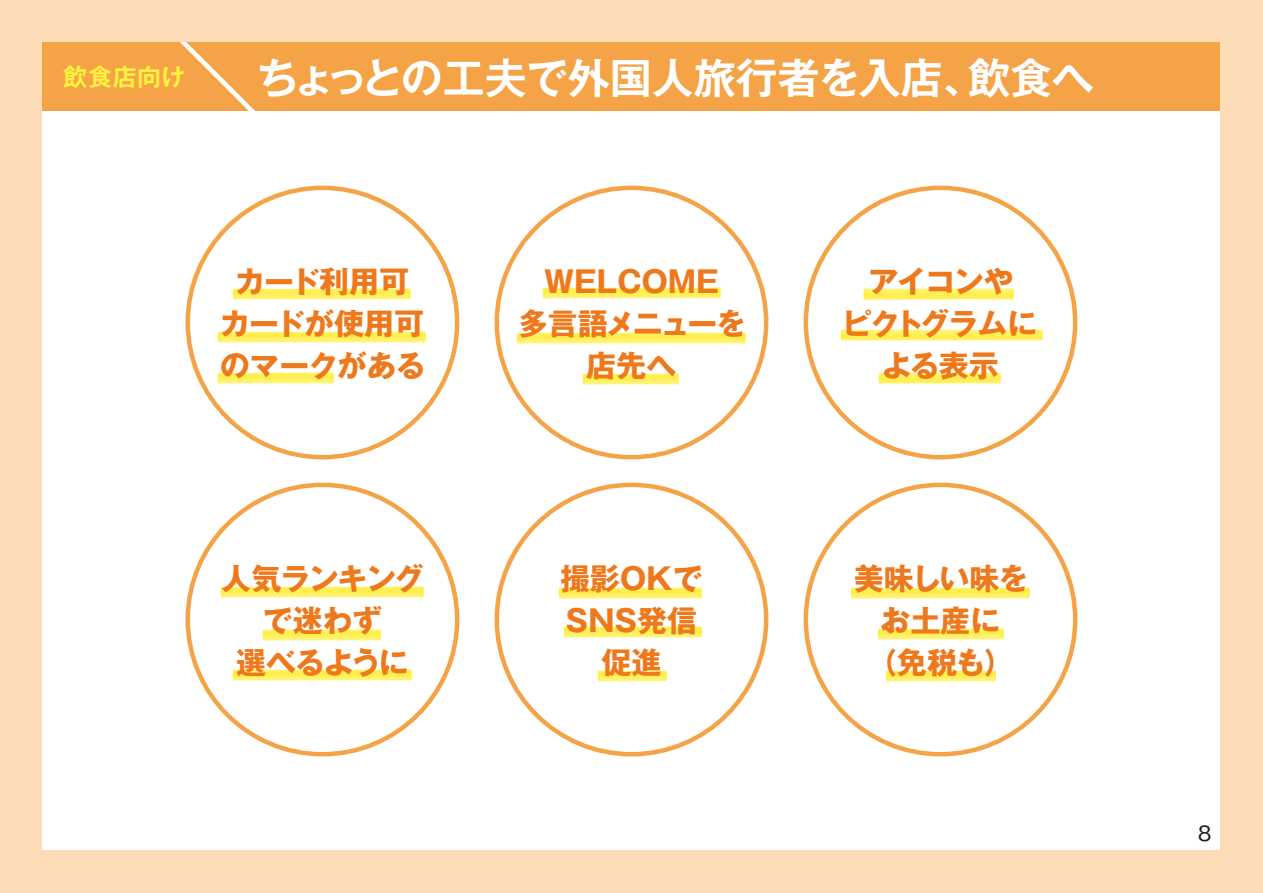
<style>
.page{position:relative;width:1263px;height:893px;background:#fcdcb7}
.page>*{position:absolute;margin:0;border:0;box-sizing:border-box;transform-origin:0 0}
.t1{font:700 42px "Gothic MB101 Pr 6 N De";color:#fff}
.t2{font:700 30px/42px "Gothic MB101 Pr 6 N";letter-spacing:-.015em;color:#ee781c;text-align:center}
.t3{font:700 30px/42px "Gothic MB101 Pr 6 N";letter-spacing:-.035em;color:#ee781c;text-align:center}
.t4{font:700 24px "Gothic MB101 Pr 6 N De";letter-spacing:.02em;color:#fff33f}
.t5{font:500 21px "Gothic BBB Pro";color:#221815}
</style>
<div class="page">
<div style="left:43px;top:43px;width:1177px;height:807px;background:#fff"></div>
<div style="left:43px;top:43px;width:1177px;height:68px;background:#f5a347"></div>
<svg style="left:181px;top:43px;width:74px;height:68px"></svg>
<svg style="left:185px;top:186px;width:274px;height:273px"></svg>
<svg style="left:494px;top:186px;width:274px;height:273px"></svg>
<svg style="left:803px;top:186px;width:274px;height:273px"></svg>
<svg style="left:185px;top:483px;width:274px;height:273px"></svg>
<svg style="left:494px;top:483px;width:274px;height:273px"></svg>
<svg style="left:803px;top:483px;width:274px;height:273px"></svg>
<p class="t4" style="left:63px;top:57px;width:123px">飲食店向け</p>
<h1 class="t1" style="left:256px;top:43px;width:839px">ちょっとの工夫で外国人旅行者を入店、飲食へ</h1>
<p class="t2" style="left:220px;top:260px;width:207px">カード利用可カードが使用可のマークがある</p>
<p class="t2" style="left:518px;top:260px;width:230px">WELCOME<br>多言語メニューを店先へ</p>
<p class="t3" style="left:842px;top:260px;width:197px">アイコンや<br>ピクトグラムによる表示</p>
<p class="t3" style="left:221px;top:557px;width:204px">人気ランキングで迷わず<br>選べるように</p>
<p class="t2" style="left:560px;top:557px;width:144px">撮影OKで<br>SNS発信促進</p>
<p class="t2" style="left:854px;top:557px;width:176px">美味しい味をお土産に<br>（免税も）</p>
<p class="t5" style="left:1198px;top:817px;width:15px">8</p>
</div>
